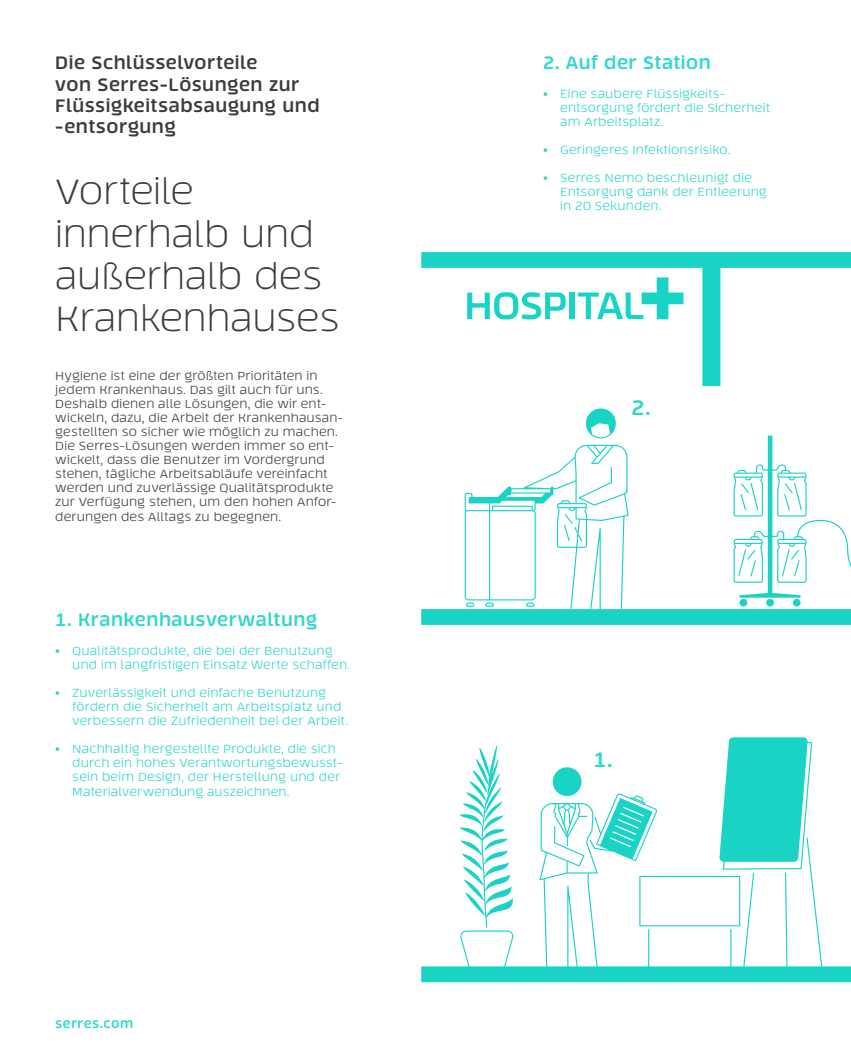
<style>
.page{position:relative;width:851px;height:1063px;background:#fff}
.page>*{position:absolute;margin:0;border:0;box-sizing:border-box;transform-origin:0 0}
.t1{font:200 36px/42.3px "Tecna";letter-spacing:-.015em;color:#3c3c3b}
.t2{font:700 21px "Tecna";color:#30d7cb}
.t3{font:700 18px/21.1px "Tecna";letter-spacing:.025em;color:#3c3c3b}
.t4{font:700 18px "Tecna";letter-spacing:.025em;color:#30d7cb}
.t5{font:700 12.75px "Tecna";letter-spacing:.04em;color:#30d7cb}
.t6{font:300 12px/14.1px "Tecna";letter-spacing:.01em;color:#30d7cb}
.t7{font:300 12px/14.1px "Tecna";letter-spacing:.01em;color:#3c3c3b}
</style>
<div class="page">
<div style="left:552px;top:767px;width:29px;height:29px;background:#19d3c5;border-radius:50%"></div>
<svg style="left:421px;top:252px;width:429px;height:134px"></svg>
<svg style="left:577px;top:277px;width:106px;height:42px"></svg>
<svg style="left:615px;top:793px;width:28px;height:5px"></svg>
<svg style="left:421px;top:798px;width:429px;height:184px"></svg>
<svg style="left:421px;top:436px;width:429px;height:189px"></svg>
<svg style="left:459px;top:745px;width:55px;height:183px"></svg>
<svg style="left:469px;top:781px;width:17px;height:20px"></svg>
<svg style="left:472px;top:770px;width:15px;height:23px"></svg>
<svg style="left:476px;top:759px;width:12px;height:25px"></svg>
<svg style="left:719px;top:737px;width:93px;height:133px"></svg>
<svg style="left:585px;top:408px;width:30px;height:30px"></svg>
<h3 class="t3" style="left:55px;top:52px;width:266px">Die Schlüsselvorteile<br>von Serres-Lösungen zur<br>Flüssigkeitsabsaugung und -entsorgung</h3>
<h1 class="t1" style="left:55px;top:170px;width:286px">Vorteile innerhalb und außerhalb des<br>Krankenhauses</h1>
<p class="t7" style="left:55px;top:368px;width:289px">Hygiene ist eine der größten Prioritäten in jedem Krankenhaus. Das gilt auch für uns.<br>Deshalb dienen alle Lösungen, die wir ent&shy;wickeln, dazu, die Arbeit der Krankenhausan&shy;gestellten so sicher wie möglich zu machen.<br>Die Serres-Lösungen werden immer so ent&shy;wickelt, dass die Benutzer im Vordergrund stehen, tägliche Arbeitsabläufe vereinfacht werden und zuverlässige Qualitätsprodukte zur Verfügung stehen, um den hohen Anfor&shy;derungen des Alltags zu begegnen.</p>
<h3 class="t4" style="left:55px;top:608px;width:263px">1. Krankenhausverwaltung</h3>
<p class="t6" style="left:72px;top:643px;width:279px;text-indent:-17px">• Qualitätsprodukte, die bei der Benutzung und im langfristigen Einsatz Werte schaffen.</p>
<p class="t6" style="left:72px;top:685px;width:277px;text-indent:-17px">• Zuverlässigkeit und einfache Benutzung fördern die Sicherheit am Arbeitsplatz und verbessern die Zufriedenheit bei der Arbeit.</p>
<p class="t6" style="left:72px;top:742px;width:272px;text-indent:-17px">• Nachhaltig hergestellte Produkte, die sich durch ein hohes Verantwortungsbewusst&shy;sein beim Design, der Herstellung und der Materialverwendung auszeichnen.</p>
<p class="t5" style="left:55px;top:1015px;width:80px">serres.com</p>
<h3 class="t4" style="left:543px;top:51px;width:169px">2. Auf der Station</h3>
<p class="t6" style="left:560px;top:86px;width:211px;text-indent:-17px">• Eine saubere Flüssigkeits&shy;entsorgung fördert die Sicherheit am Arbeitsplatz.</p>
<p class="t6" style="left:543px;top:143px;width:189px">• Geringeres Infektionsrisiko.</p>
<p class="t6" style="left:560px;top:171px;width:208px;text-indent:-17px">• Serres Nemo beschleunigt die<br>Entsorgung dank der Entleerung in 20 Sekunden.</p>
<h2 class="t2" style="left:631px;top:394px;width:20px">2.</h2>
<h2 class="t2" style="left:593px;top:746px;width:20px">1.</h2>
</div>
